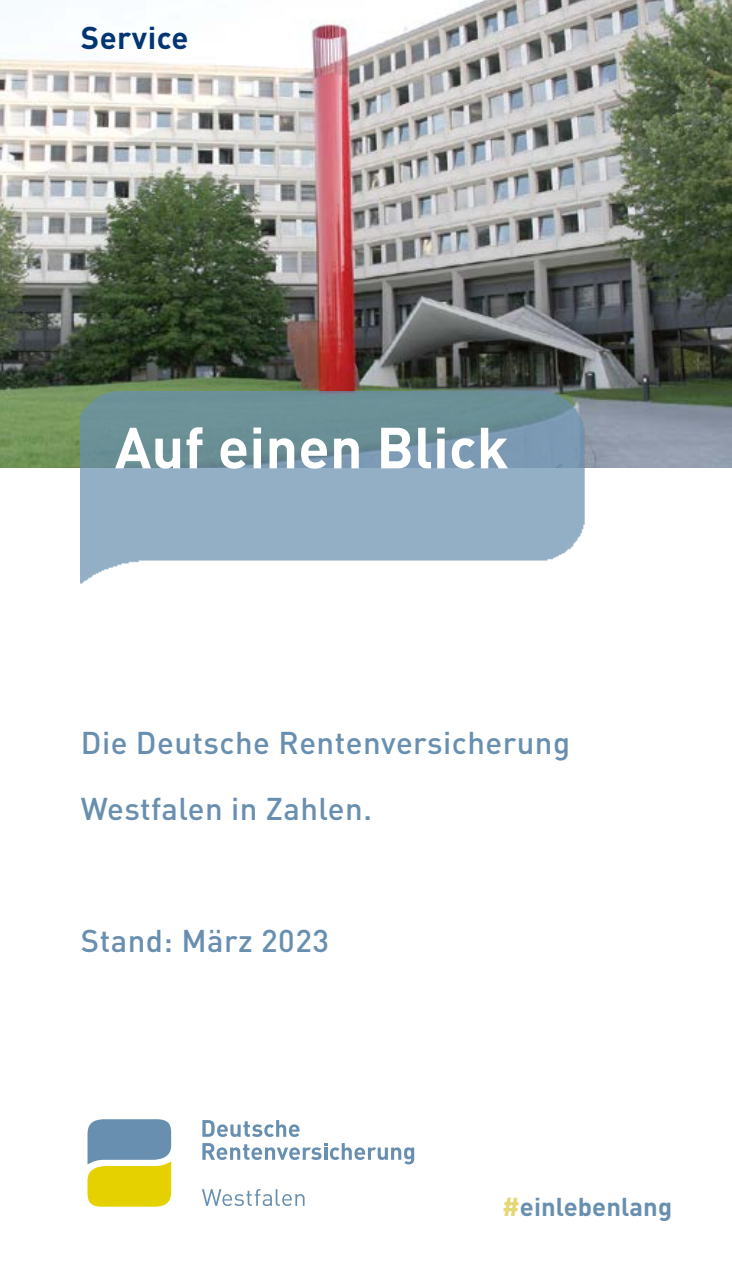
<style>
.page{position:relative;width:732px;height:1276px;background:#fff}
.page>*{position:absolute;margin:0;border:0;box-sizing:border-box;transform-origin:0 0}
.H1_Ueberschrift{font:700 57px "DIN Pro DR Vp";letter-spacing:.005em;color:#fff}
.t1{font:500 31.2px/66px "DIN Pro DR Vp";letter-spacing:.015em;color:#688fb0}
.t2{font:700 31.2px "DIN Pro DR Vp";letter-spacing:.015em;color:#033572}
._1_Fliessstext{font:700 25.5px "DIN Pro DR Vp";letter-spacing:.005em;color:#688fb0}
.s1{color:#e4d774}
</style>
<div class="page">
<img style="left:0;top:0;width:731px;height:468px">
<img style="left:80px;top:391px;width:508px;height:193px">
<svg style="left:87px;top:1119px;width:84px;height:87px;background:#afb769"></svg>
<svg style="left:202px;top:1120px;width:97px;height:17px"></svg>
<svg style="left:202px;top:1143px;width:212px;height:21px"></svg>
<svg style="left:202px;top:1189px;width:102px;height:17px"></svg>
<p class="t2" style="left:81px;top:17px;width:109px">Service</p>
<h1 class="H1_Ueberschrift" style="left:115px;top:410px;width:395px">Auf einen Blick</h1>
<p class="t1" style="left:81px;top:708px;width:490px">Die Deutsche Rentenversicherung<br>Westfalen in Zahlen.</p>
<p class="t1" style="left:81px;top:906px;width:249px">Stand: März 2023</p>
<p class="_1_Fliessstext" style="left:502px;top:1189px;width:171px"><span class="s1">#</span>einlebenlang</p>
</div>
